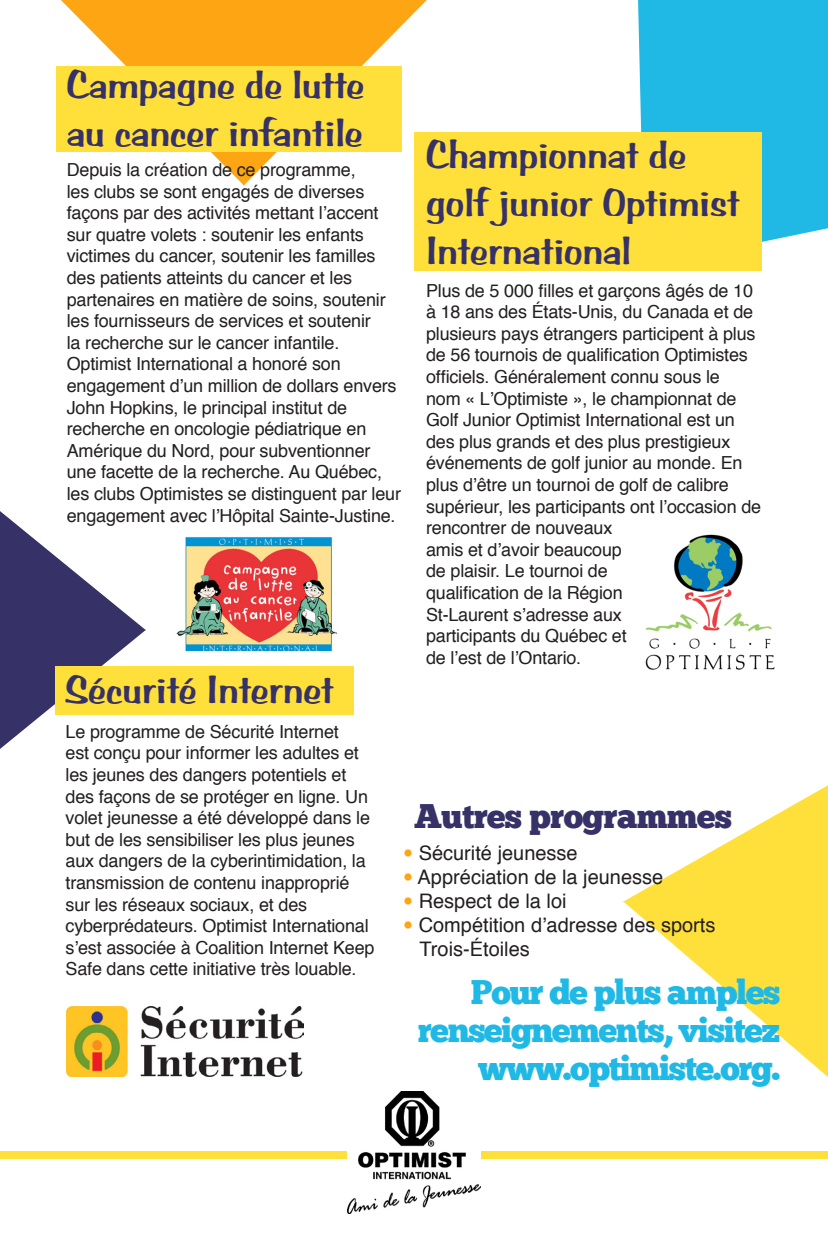
<style>
.page{position:relative;width:828px;height:1260px;background:#fff}
.page>*{position:absolute;margin:0;border:0;box-sizing:border-box;transform-origin:0 0}
.t1{font:40px/48px "Arab Bru D";color:#363167}
.t2{font:34px/38px "Chunk Five";letter-spacing:-.04em;color:#20b9e5;text-align:right}
.t3{font:34px "Chunk Five";letter-spacing:-.02em;color:#363167}
.t4{font:20px/24px "Helvetica";color:#231f20}
.t5{font:18px/21.6px "Helvetica";letter-spacing:-.01em;color:#231f20}
.s1{font-family:"Helvetica Neue";font-weight:300;color:#fea513}
</style>
<div class="page">
<div style="left:481px;top:1151px;width:347px;height:8px;background:#ffe03a"></div>
<div style="left:0;top:1151px;width:347px;height:8px;background:#ffe03a"></div>
<img style="left:347px;top:1092px;width:134px;height:121px">
<svg style="left:0;top:511px;width:146px;height:238px"></svg>
<div style="left:638px;top:0;width:190px;height:242px;background:#20b9e5"></div>
<svg style="left:61px;top:0;width:366px;height:186px"></svg>
<div style="left:56px;top:66px;width:346px;height:86px;background:#ffe03a"></div>
<div style="left:56px;top:666px;width:298px;height:48px;background:#ffe03a"></div>
<div style="left:415px;top:132px;width:347px;height:139px;background:#ffe03a"></div>
<img style="left:176px;top:536px;width:161px;height:115px">
<img style="left:67px;top:1007px;width:237px;height:69px">
<img style="left:645px;top:534px;width:130px;height:136px">
<svg style="left:623px;top:785px;width:205px;height:292px"></svg>
<h1 class="t1" style="left:67px;top:61px;width:299px">Campagne de lutte au cancer infantile</h1>
<p class="t5" style="left:67px;top:160px;width:336px">Depuis la création de ce programme,<br>les clubs se sont engagés de diverses façons par des activités mettant l’accent sur quatre volets : soutenir les enfants victimes du cancer, soutenir les familles des patients atteints du cancer et les partenaires en matière de soins, soutenir les fournisseurs de services et soutenir<br>la recherche sur le cancer infantile.<br>Optimist International a honoré son engagement d’un million de dollars envers John Hopkins, le principal institut de recherche en oncologie pédiatrique en Amérique du Nord, pour subventionner une facette de la recherche. Au Québec, les clubs Optimistes se distinguent par leur engagement avec l’Hôpital Sainte-Justine.</p>
<h1 class="t1" style="left:66px;top:666px;width:270px">Sécurité Internet</h1>
<h1 class="t1" style="left:426px;top:131px;width:315px">Championnat de golf junior Optimist<br>International</h1>
<p class="t5" style="left:426px;top:280px;width:337px">Plus de 5 000 filles et garçons âgés de 10 à 18 ans des États-Unis, du Canada et de plusieurs pays étrangers participent à plus de 56 tournois de qualification Optimistes officiels. Généralement connu sous le<br>nom « L’Optimiste », le championnat de Golf Junior Optimist International est un des plus grands et des plus prestigieux événements de golf junior au monde. En plus d’être un tournoi de golf de calibre supérieur, les participants ont l’occasion de rencontrer de nouveaux<br>amis et d’avoir beaucoup<br>de plaisir. Le tournoi de<br>qualification de la Région<br>St-Laurent s’adresse aux<br>participants du Québec et<br>de l’est de l’Ontario.</p>
<p class="t5" style="left:66px;top:721px;width:311px">Le programme de Sécurité Internet<br>est conçu pour informer les adultes et les jeunes des dangers potentiels et des façons de se protéger en ligne. Un volet jeunesse a été développé dans le but de les sensibiliser les plus jeunes aux dangers de la cyberintimidation, la transmission de contenu inapproprié sur les réseaux sociaux, et des cyberprédateurs. Optimist International s’est associée à Coalition Internet Keep Safe dans cette initiative très louable.</p>
<h2 class="t3" style="left:414px;top:800px;width:320px">Autres programmes</h2>
<p class="t4" style="left:403px;top:842px;width:176px"><span class="s1">•</span> Sécurité jeunesse</p>
<p class="t4" style="left:403px;top:866px;width:262px"><span class="s1">•</span> Appréciation de la jeunesse</p>
<p class="t4" style="left:403px;top:890px;width:165px"><span class="s1">•</span> Respect de la loi</p>
<p class="t4" style="left:420px;top:914px;width:298px;text-indent:-16px"><span class="s1">•</span> Compétition d’adresse des sports<br>Trois-Étoiles</p>
<h2 class="t2" style="left:418px;top:975px;width:364px">Pour de plus amples renseignements, visitez www.optimiste.org.</h2>
</div>
